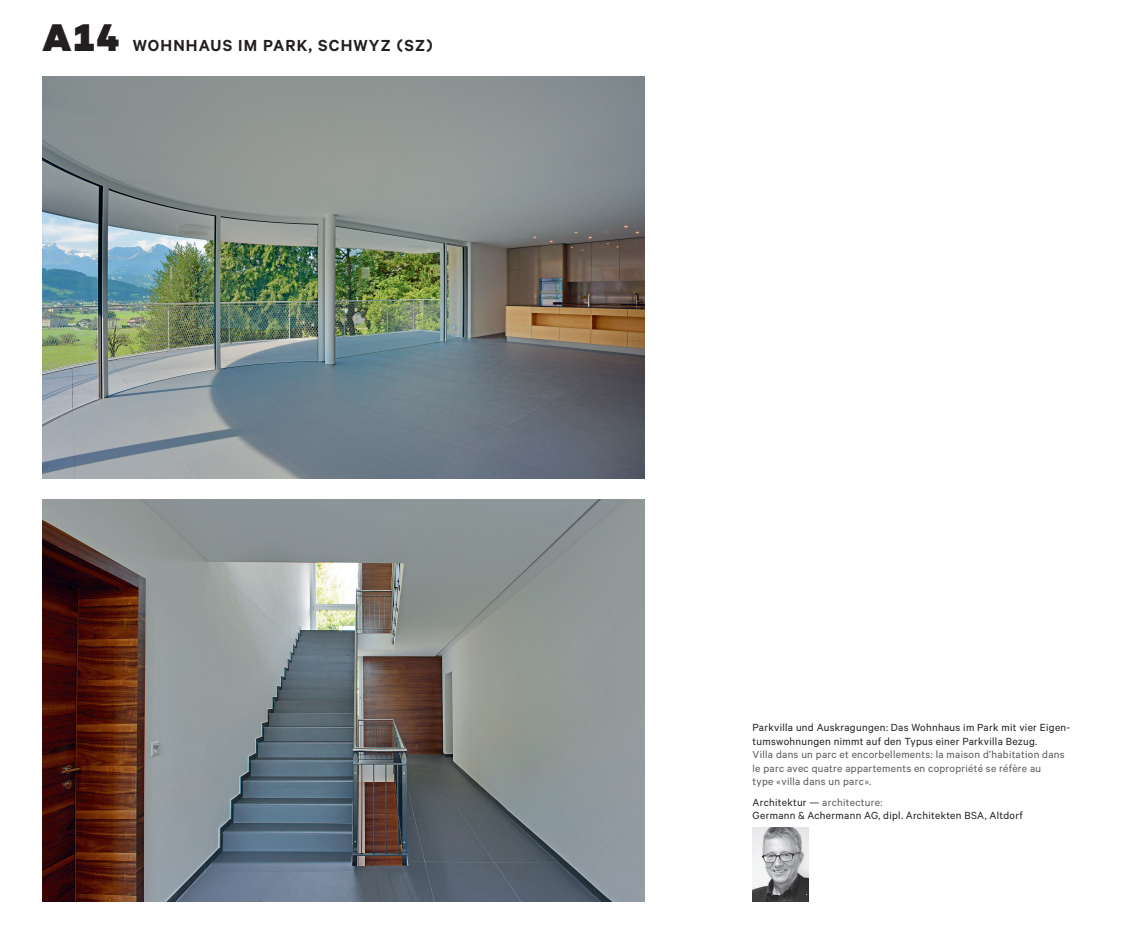
<style>
.page{position:relative;width:1148px;height:936px;background:#fff}
.page>*{position:absolute;margin:0;border:0;box-sizing:border-box;transform-origin:0 0}
.t1{font:900 43.5px "Calibre";color:#231f20}
.t2{font:600 18px "Calibre";letter-spacing:.06em;color:#231f20}
.t3{font:11.7px/13.5px "Calibre";letter-spacing:.025em;color:#57585a}
.t4{font:11.7px/13.5px "Calibre";letter-spacing:.025em;color:#231f20}
.s1{color:#231f20}
.s2{color:#57585a}
</style>
<div class="page">
<img style="left:753px;top:827px;width:56px;height:74px">
<img style="left:42px;top:500px;width:603px;height:401px">
<img style="left:42px;top:76px;width:603px;height:402px">
<p class="t1" style="left:42px;top:10px;width:78px">A14</p>
<p class="t2" style="left:133px;top:35px;width:302px">WOHNHAUS IM PARK, SCHWYZ (SZ)</p>
<p class="t3" style="left:753px;top:720px;width:319px"><span class="s1">Parkvilla und Auskragungen: Das Wohnhaus im Park mit vier Eigen&shy;tumswohnungen nimmt auf den Typus einer Parkvilla Bezug.<br></span>Villa dans un parc et encorbellements: la maison d’habitation dans le parc avec quatre appartements en copropriété se réfère au<br>type «villa dans un parc».</p>
<p class="t4" style="left:753px;top:794px;width:272px">Architektur — <span class="s2">architecture:<br></span>Germann &amp; Achermann AG, dipl. Architekten BSA, Altdorf</p>
</div>
